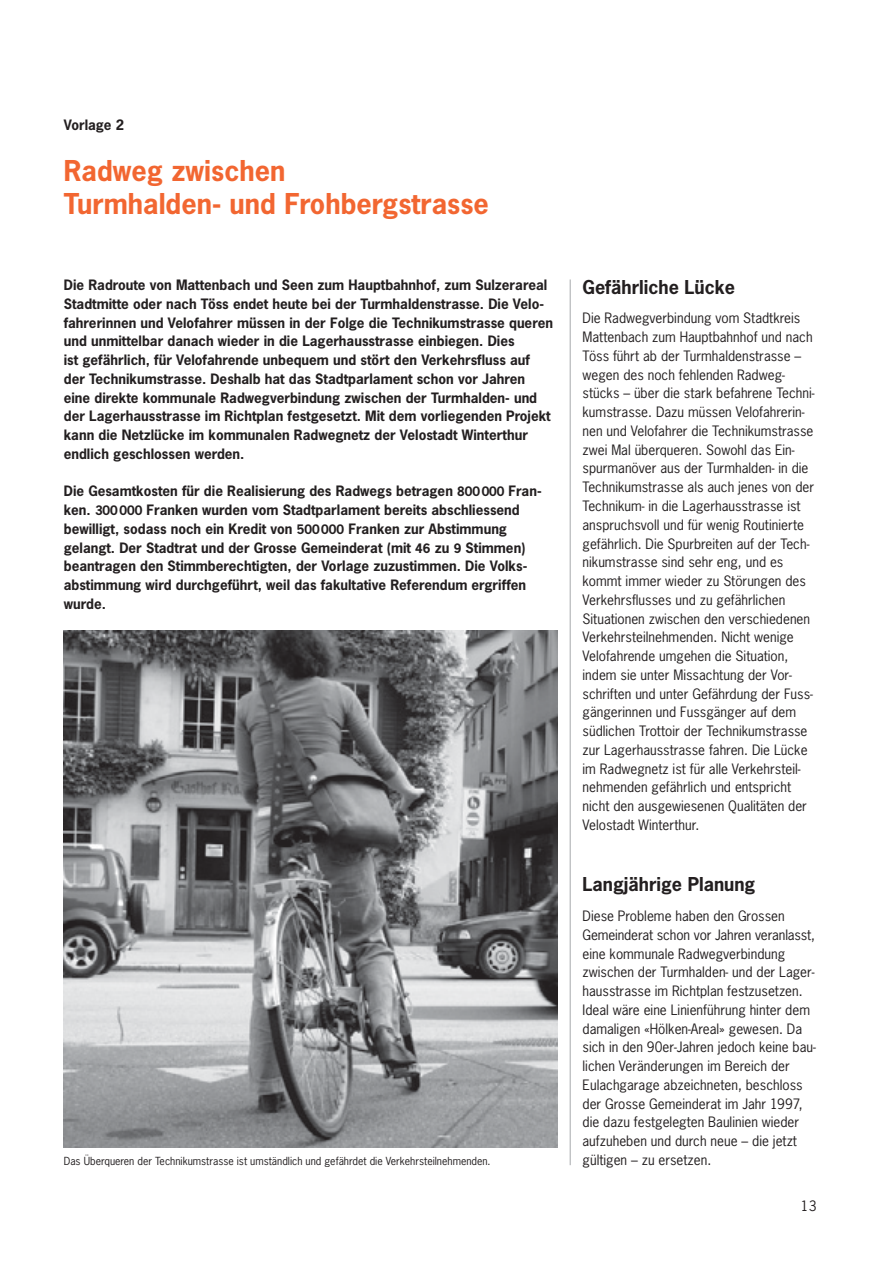
<style>
.page{position:relative;width:893px;height:1263px;background:#fff}
.page>*{position:absolute;margin:0;border:0;box-sizing:border-box;transform-origin:0 0}
.t1{font:700 27px/33px "News Gothic Std";color:#f26631}
.t2{font:700 18px "News Gothic Std";color:#231f20}
.t3{font:13.5px/18.8px "News Gothic Std";color:#231f20}
.t4{font:700 13.5px/18.8px "News Gothic Std";color:#231f20}
.t5{font:10.5px "News Gothic Std";color:#231f20}
.s1{font-size:12.3px}
</style>
<div class="page">
<hr style="left:570px;top:279px;width:1px;height:886px;background:#a7a9ac">
<img style="left:64px;top:630px;width:493px;height:517px">
<p class="t4" style="left:64px;top:116px;width:62px">Vorlage 2</p>
<h1 class="t1" style="left:64px;top:157px;width:427px">Radweg zwischen<br>Turmhalden- und Frohbergstrasse</h1>
<p class="t4" style="left:64px;top:277px;width:491px">Die Radroute von Mattenbach und Seen zum Hauptbahnhof, zum Sulzerareal Stadtmitte oder nach Töss endet heute bei der Turmhaldenstrasse. Die Velo&shy;fahrerinnen und Velofahrer müssen in der Folge die Technikumstrasse queren und unmittelbar danach wieder in die Lagerhausstrasse einbiegen. Dies<br>ist gefährlich, für Velofahrende unbequem und stört den Verkehrsfluss auf der Technikumstrasse. Deshalb hat das Stadtparlament schon vor Jahren eine direkte kommunale Radwegverbindung zwischen der Turmhalden- und der Lagerhausstrasse im Richtplan festgesetzt. Mit dem vorliegenden Projekt kann die Netzlücke im kommunalen Radwegnetz der Velostadt Winterthur endlich geschlossen werden.</p>
<p class="t4" style="left:64px;top:483px;width:479px">Die Gesamtkosten für die Realisierung des Radwegs betragen <span class="s1">800 000</span> Fran&shy;ken. <span class="s1">300 000</span> Franken wurden vom Stadtparlament bereits abschliessend bewilligt, sodass noch ein Kredit von <span class="s1">500 000</span> Franken zur Abstimmung gelangt. Der Stadtrat und der Grosse Gemeinderat (mit <span class="s1">46</span> zu <span class="s1">9</span> Stimmen) beantragen den Stimmberechtigten, der Vorlage zuzustimmen. Die Volks&shy;abstimmung wird durchgeführt, weil das fakultative Referendum ergriffen wurde.</p>
<p class="t5" style="left:64px;top:1156px;width:428px">Das Überqueren der Technikumstrasse ist umständlich und gefährdet die Verkehrsteilnehmenden.</p>
<h2 class="t2" style="left:583px;top:280px;width:154px">Gefährliche Lücke</h2>
<p class="t3" style="left:583px;top:310px;width:234px">Die Radwegverbindung vom Stadtkreis Mattenbach zum Hauptbahnhof und nach Töss führt ab der Turmhaldenstrasse – wegen des noch fehlenden Radweg&shy;stücks – über die stark befahrene Techni&shy;kumstrasse. Dazu müssen Velofahrerin&shy;nen und Velofahrer die Technikumstrasse zwei Mal überqueren. Sowohl das Ein&shy;spurmanöver aus der Turmhalden- in die Technikumstrasse als auch jenes von der Technikum- in die Lagerhausstrasse ist anspruchsvoll und für wenig Routinierte gefährlich. Die Spurbreiten auf der Tech&shy;nikumstrasse sind sehr eng, und es kommt immer wieder zu Störungen des Verkehrsflusses und zu gefährlichen Situationen zwischen den verschiedenen Verkehrsteilnehmenden. Nicht wenige Velofahrende umgehen die Situation, indem sie unter Missachtung der Vor&shy;schriften und unter Gefährdung der Fuss&shy;gängerinnen und Fussgänger auf dem südlichen Trottoir der Technikumstrasse zur Lagerhausstrasse fahren. Die Lücke im Radwegnetz ist für alle Verkehrsteil&shy;nehmenden gefährlich und entspricht nicht den ausgewiesenen Qualitäten der Velostadt Winterthur.</p>
<h2 class="t2" style="left:583px;top:877px;width:174px">Langjährige Planung</h2>
<p class="t3" style="left:583px;top:908px;width:235px">Diese Probleme haben den Grossen Gemeinderat schon vor Jahren veranlasst, eine kommunale Radwegverbindung zwischen der Turmhalden- und der Lager&shy;hausstrasse im Richtplan festzusetzen.<br>Ideal wäre eine Linienführung hinter dem damaligen «Hölken-Areal» gewesen. Da sich in den 90er-Jahren jedoch keine bau&shy;lichen Veränderungen im Bereich der Eulachgarage abzeichneten, beschloss der Grosse Gemeinderat im Jahr 1997, die dazu festgelegten Baulinien wieder aufzuheben und durch neue – die jetzt gültigen – zu ersetzen.</p>
<p class="t3" style="left:801px;top:1198px;width:17px">13</p>
</div>
